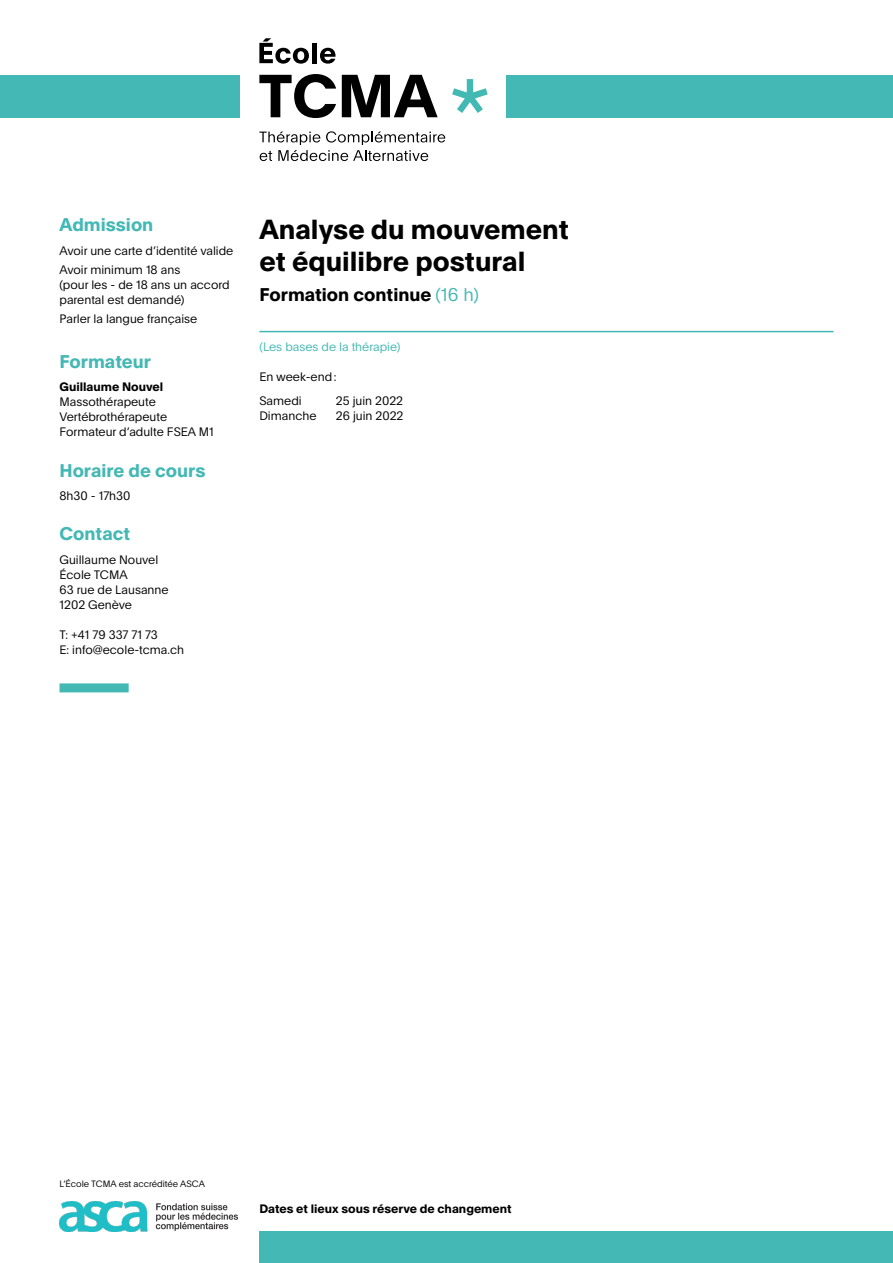
<style>
.page{position:relative;width:893px;height:1263px;background:#fff}
.page>*{position:absolute;margin:0;border:0;box-sizing:border-box;transform-origin:0 0}
.t1{font:700 27px/32.4px "Plain";color:#000}
.t2{font:700 18px "Plain";color:#43b8b4}
.t3{font:700 18px "Plain";color:#000}
.t4{font:300 12px/15px "Plain";color:#000}
.t5{font:700 12px "Plain";color:#000}
.t6{font:300 12px "Plain";color:#43b8b4}
.t7{font:300 9px "Plain";color:#000}
.s1{font-weight:300;color:#43b8b4}
</style>
<div class="page">
<svg style="left:452px;top:79px;width:36px;height:34px"></svg>
<svg style="left:259px;top:74px;width:77px;height:44px"></svg>
<svg style="left:342px;top:75px;width:96px;height:42px"></svg>
<svg style="left:259px;top:38px;width:50px;height:26px"></svg>
<div style="left:312px;top:43px;width:5px;height:20px;background:#000"></div>
<svg style="left:320px;top:48px;width:16px;height:16px"></svg>
<svg style="left:259px;top:131px;width:186px;height:30px"></svg>
<div style="left:506px;top:75px;width:387px;height:42px;background:#43b8b4"></div>
<div style="left:0;top:75px;width:239px;height:42px;background:#43b8b4"></div>
<div style="left:259px;top:1231px;width:634px;height:32px;background:#43b8b4"></div>
<img style="left:60px;top:1201px;width:177px;height:30px">
<div style="left:60px;top:683px;width:69px;height:9px;background:#43b8b4"></div>
<hr style="left:259px;top:331px;width:574px;height:1px;background:#43b8b4">
<h2 class="t2" style="left:60px;top:212px;width:95px">Admission</h2>
<p class="t4" style="left:60px;top:240px;width:175px;line-height:19.2px">Avoir une carte d’identité valide<br>Avoir minimum 18 ans</p>
<p class="t4" style="left:60px;top:277px;width:172px">(pour les - de 18 ans un accord parental est demandé)</p>
<p class="t4" style="left:60px;top:311px;width:139px">Parler la langue française</p>
<h2 class="t2" style="left:60px;top:348px;width:93px">Formateur</h2>
<p class="t5" style="left:60px;top:378px;width:105px">Guillaume Nouvel</p>
<p class="t4" style="left:60px;top:394px;width:156px">Massothérapeute<br>Vertébrothérapeute<br>Formateur d’adulte FSEA M1</p>
<h2 class="t2" style="left:60px;top:457px;width:147px">Horaire de cours</h2>
<p class="t4" style="left:60px;top:488px;width:72px">8h30 - 17h30</p>
<h2 class="t2" style="left:60px;top:521px;width:72px">Contact</h2>
<p class="t4" style="left:60px;top:551px;width:111px">Guillaume Nouvel<br>École TCMA<br>63 rue de Lausanne<br>1202 Genève</p>
<p class="t4" style="left:60px;top:626px;width:126px">T: +41 79 337 71 73<br>E: info@ecole-tcma.ch</p>
<h1 class="t1" style="left:259px;top:211px;width:311px">Analyse du mouvement et équilibre postural</h1>
<h2 class="t3" style="left:259px;top:282px;width:221px">Formation continue <span class="s1">(16 h)</span></h2>
<p class="t6" style="left:259px;top:338px;width:143px">(Les bases de la thérapie)</p>
<p class="t4" style="left:259px;top:364px;width:79px;line-height:23.5px">En week-end :<br>Samedi</p>
<p class="t4" style="left:336px;top:392px;width:69px">25 juin 2022</p>
<p class="t4" style="left:259px;top:407px;width:59px">Dimanche</p>
<p class="t4" style="left:336px;top:407px;width:69px">26 juin 2022</p>
<p class="t7" style="left:60px;top:1177px;width:147px">L’École TCMA est accréditée ASCA</p>
<p class="t5" style="left:259px;top:1200px;width:254px">Dates et lieux sous réserve de changement</p>
</div>
